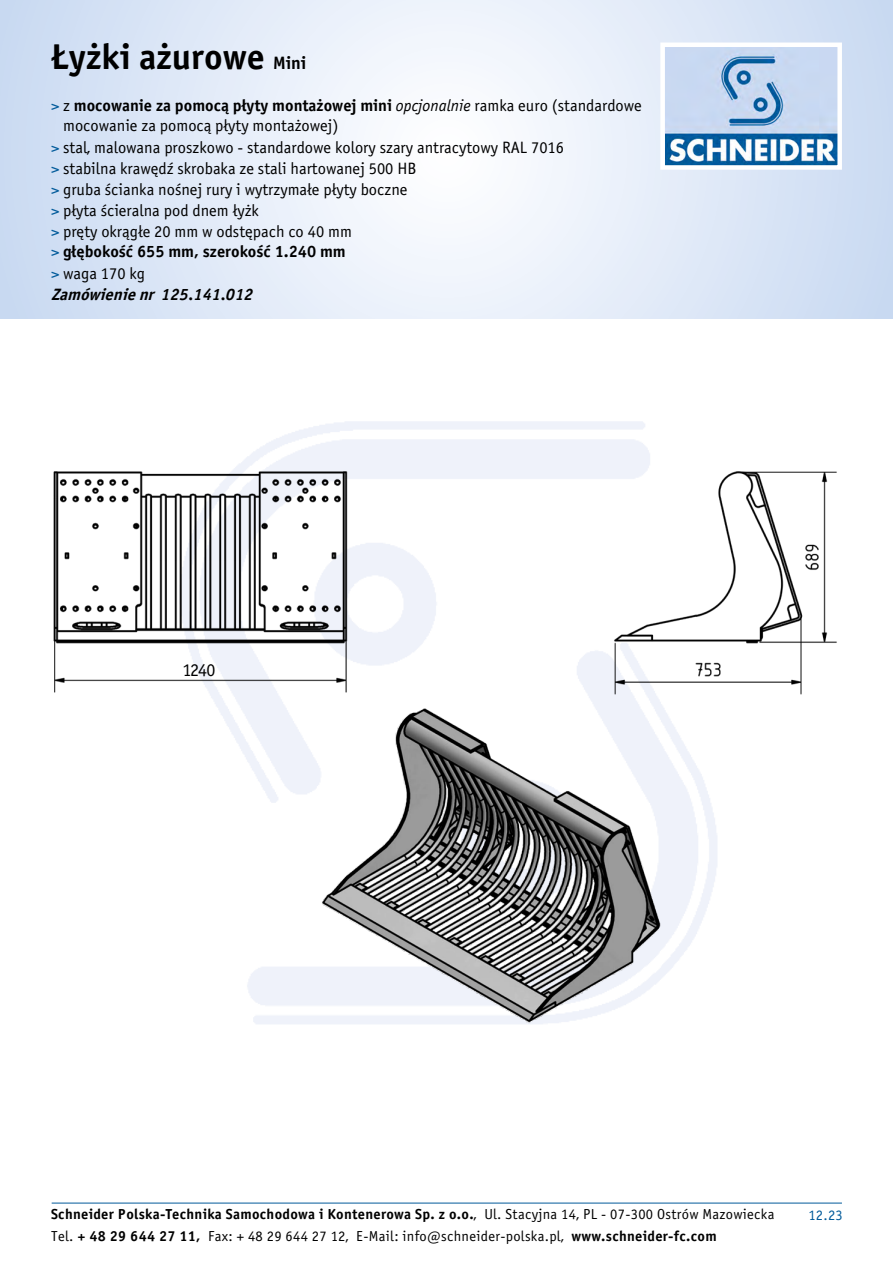
<style>
.page{position:relative;width:893px;height:1263px;background:#fff}
.page>*{position:absolute;margin:0;border:0;box-sizing:border-box;transform-origin:0 0}
.t1{font:36px "Officina Sans Bold ITC";color:#000}
.t2{font:18px "Officina Sans Book ITC";color:#000}
.t3{font:16.5px/21.1px "Officina Sans Book ITC";color:#000}
.t4{font:16.5px "Officina Sans Bold ITC";color:#000}
.t5{font:italic 16.5px "Officina Sans Bold ITC";color:#000}
.t6{font:14.55px "Officina Sans Bold ITC";letter-spacing:.02em;color:#000}
.t7{font:14.55px "Officina Sans Book ITC";letter-spacing:.02em;color:#000}
.t8{font:14.55px "Officina Sans Book ITC";color:#005a9a}
.s1{font-size:18px}
.s2{font-family:"Officina Sans Book ITC";color:#005a9a}
.s3{font-family:"Officina Sans Book ITC"}
.s4{font-family:"Officina Sans Book ITC";font-style:italic}
.s5{color:#005a9a}
.s6{font-style:inherit}
.s7{font-family:"Officina Sans Bold ITC"}
</style>
<div class="page">
<svg style="left:0;top:0;width:893px;height:319px"></svg>
<img style="left:665px;top:48px;width:172px;height:117px">
<div style="left:660px;top:43px;width:182px;height:127px;border:4px solid #fff"></div>
<hr style="left:52px;top:1203px;width:790px;height:1px;background:#005a9a">
<img style="left:53px;top:426px;width:784px;height:598px">
<h1 class="t1" style="left:51px;top:34px;width:257px">Łyżki ażurowe <span class="s1">Mini</span></h1>
<p class="t4" style="left:51px;top:96px;width:592px"><span class="s2">&gt;</span> <span class="s3">z</span> mocowanie za pomocą płyty montażowej mini <span class="s4">opcjonalnie</span> <span class="s3">ramka euro (standardowe</span></p>
<p class="t3" style="left:51px;top:115px;width:514px;text-indent:12px">mocowanie za pomocą płyty montażowej)<br><span class="s5">&gt;</span> stal, malowana proszkowo - standardowe kolory szary antracytowy RAL 7016 <span class="s5">&gt;</span> stabilna krawędź skrobaka ze stali hartowanej 500 HB<br><span class="s5">&gt;</span> gruba ścianka nośnej rury i wytrzymałe płyty boczne<br><span class="s5">&gt;</span> płyta ścieralna pod dnem łyżk<br><span class="s5">&gt;</span> pręty okrągłe 20 mm w odstępach co 40 mm</p>
<p class="t4" style="left:51px;top:241px;width:296px"><span class="s2">&gt;</span> głębokość 655 mm, szerokość 1.240 mm</p>
<p class="t3" style="left:51px;top:263px;width:96px"><span class="s5">&gt;</span> waga 170 kg</p>
<p class="t5" style="left:51px;top:284px;width:204px">Zamówienienr <span class="s6">1 2 5 . 1 4 1 . 0 1 2</span></p>
<p class="t2" style="left:182px;top:660px;width:35px">1240</p>
<p class="t6" style="left:51px;top:1205px;width:725px">Schneider Polska-Technika Samochodowa i Kontenerowa Sp. z o.o.<span class="s3">, Ul. Stacyjna 14, PL - 07-300 Ostrów Mazowiecka</span></p>
<p class="t8" style="left:808px;top:1207px;width:36px">12.23</p>
<p class="t7" style="left:51px;top:1227px;width:667px">Tel. <span class="s7">+ 48 29 644 27 11,</span> Fax: + 48 29 644 27 12, E-Mail: info@schneider-polska.pl, <span class="s7">www.schneider-fc.com</span></p>
</div>
